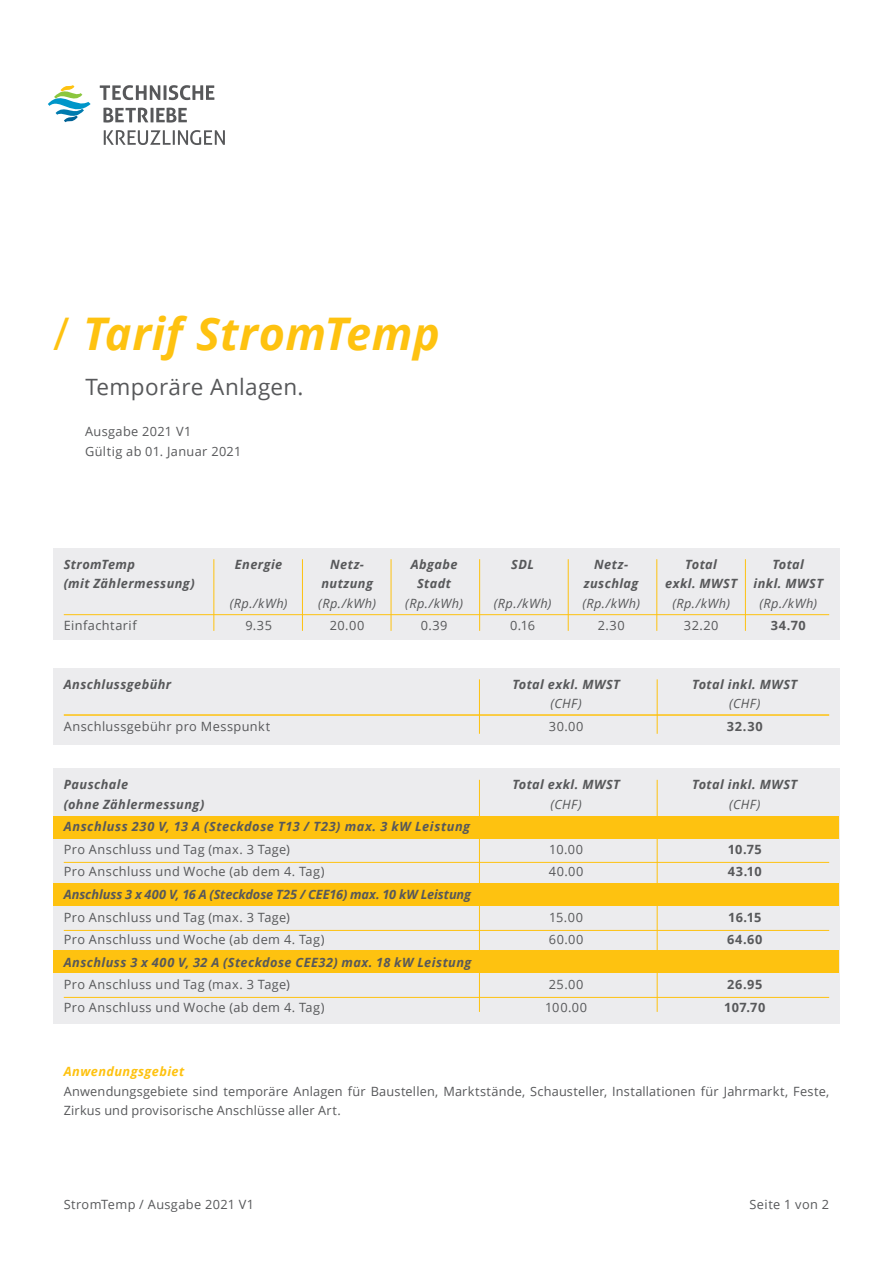
<style>
.page{position:relative;width:893px;height:1263px;background:#fff}
.page>*{position:absolute;margin:0;border:0;box-sizing:border-box;transform-origin:0 0}
.t1{font:italic 700 45px "Open Sans";letter-spacing:.01em;color:#fec210}
.t2{font:22.5px "Open Sans";letter-spacing:.015em;color:#57585a}
.t3{font:12.75px/19.5px "Open Sans";letter-spacing:.03em;color:#57585a}
.t4{font:italic 700 12.75px "Open Sans";letter-spacing:.035em;color:#57585a}
.t5{font:italic 12.75px "Open Sans";letter-spacing:.04em;color:#57585a}
.t6{font:italic 700 12.75px "Open Sans";letter-spacing:-.005em;color:#57585a}
.t7{font:700 12.75px "Open Sans";letter-spacing:.045em;color:#57585a}
.t8{font:italic 700 12.75px "Open Sans";letter-spacing:.03em;color:#fec210}
.s1{font-weight:400;font-style:normal}
</style>
<div class="page">
<div style="left:53px;top:768px;width:787px;height:256px;background:#ececee"></div>
<hr style="left:479px;top:780px;width:1px;height:232px;background:#fec210">
<hr style="left:657px;top:780px;width:1px;height:232px;background:#fec210">
<div style="left:54px;top:816px;width:785px;height:23px;background:#fec210"></div>
<div style="left:54px;top:883px;width:785px;height:23px;background:#fec210"></div>
<div style="left:54px;top:951px;width:785px;height:22px;background:#fec210"></div>
<hr style="left:64px;top:997px;width:765px;height:1px;background:#fec210">
<hr style="left:64px;top:862px;width:765px;height:1px;background:#fec210">
<hr style="left:64px;top:930px;width:765px;height:1px;background:#fec210">
<div style="left:53px;top:668px;width:787px;height:76px;background:#ececee"></div>
<hr style="left:64px;top:714px;width:765px;height:2px;background:#fec210">
<hr style="left:479px;top:679px;width:1px;height:55px;background:#fec210">
<hr style="left:657px;top:679px;width:1px;height:55px;background:#fec210">
<svg style="left:100px;top:85px;width:114px;height:15px"></svg>
<svg style="left:103px;top:108px;width:84px;height:15px"></svg>
<svg style="left:104px;top:130px;width:121px;height:15px"></svg>
<svg style="left:48px;top:85px;width:43px;height:38px"></svg>
<div style="left:53px;top:549px;width:787px;height:91px;background:#ececee"></div>
<hr style="left:745px;top:559px;width:1px;height:72px;background:#fec210">
<hr style="left:657px;top:559px;width:1px;height:72px;background:#fec210">
<hr style="left:568px;top:559px;width:1px;height:72px;background:#fec210">
<hr style="left:479px;top:559px;width:1px;height:72px;background:#fec210">
<hr style="left:391px;top:559px;width:1px;height:72px;background:#fec210">
<hr style="left:302px;top:559px;width:1px;height:72px;background:#fec210">
<hr style="left:214px;top:559px;width:1px;height:72px;background:#fec210">
<hr style="left:64px;top:614px;width:765px;height:1px;background:#fec210">
<h1 class="t1" style="left:53px;top:302px;width:388px"><span class="s1">/</span> Tarif StromTemp</h1>
<h2 class="t2" style="left:86px;top:372px;width:220px">Temporäre Anlagen.</h2>
<p class="t3" style="left:85px;top:421px;width:158px">Ausgabe 2021 V1<br>Gültig ab 01. Januar 2021</p>
<p class="t4" style="left:64px;top:555px;width:73px">StromTemp</p>
<p class="t4" style="left:235px;top:555px;width:49px">Energie</p>
<p class="t4" style="left:330px;top:555px;width:35px">Netz-</p>
<p class="t4" style="left:411px;top:555px;width:48px">Abgabe</p>
<p class="t4" style="left:511px;top:555px;width:24px">SDL</p>
<p class="t4" style="left:594px;top:555px;width:35px">Netz-</p>
<p class="t4" style="left:685px;top:555px;width:33px">Total</p>
<p class="t4" style="left:772px;top:555px;width:33px">Total</p>
<p class="t4" style="left:64px;top:575px;width:133px">(mit Zählermessung)</p>
<p class="t4" style="left:321px;top:575px;width:53px">nutzung</p>
<p class="t4" style="left:417px;top:575px;width:35px">Stadt</p>
<p class="t4" style="left:584px;top:575px;width:56px">zuschlag</p>
<p class="t4" style="left:665px;top:575px;width:74px">exkl. MWST</p>
<p class="t4" style="left:754px;top:575px;width:71px">inkl. MWST</p>
<p class="t5" style="left:230px;top:595px;width:59px">(Rp./kWh)</p>
<p class="t5" style="left:318px;top:595px;width:59px">(Rp./kWh)</p>
<p class="t5" style="left:405px;top:595px;width:59px">(Rp./kWh)</p>
<p class="t5" style="left:494px;top:595px;width:59px">(Rp./kWh)</p>
<p class="t5" style="left:582px;top:595px;width:59px">(Rp./kWh)</p>
<p class="t5" style="left:672px;top:595px;width:59px">(Rp./kWh)</p>
<p class="t5" style="left:759px;top:595px;width:59px">(Rp./kWh)</p>
<p class="t3" style="left:64px;top:616px;width:74px">Einfachtarif</p>
<p class="t3" style="left:245px;top:616px;width:28px">9.35</p>
<p class="t3" style="left:330px;top:616px;width:36px">20.00</p>
<p class="t3" style="left:421px;top:616px;width:28px">0.39</p>
<p class="t3" style="left:510px;top:616px;width:26px">0.16</p>
<p class="t3" style="left:598px;top:616px;width:29px">2.30</p>
<p class="t3" style="left:684px;top:616px;width:36px">32.20</p>
<p class="t7" style="left:771px;top:617px;width:37px">34.70</p>
<p class="t4" style="left:64px;top:675px;width:109px">Anschlussgebühr</p>
<p class="t4" style="left:512px;top:675px;width:109px">Total exkl. MWST</p>
<p class="t4" style="left:692px;top:675px;width:107px">Total inkl. MWST</p>
<p class="t5" style="left:551px;top:695px;width:33px">(CHF)</p>
<p class="t5" style="left:729px;top:695px;width:33px">(CHF)</p>
<p class="t3" style="left:64px;top:716px;width:208px">Anschlussgebühr pro Messpunkt</p>
<p class="t3" style="left:549px;top:716px;width:36px">30.00</p>
<p class="t7" style="left:727px;top:717px;width:37px">32.30</p>
<p class="t4" style="left:64px;top:776px;width:66px">Pauschale</p>
<p class="t4" style="left:512px;top:776px;width:109px">Total exkl. MWST</p>
<p class="t4" style="left:692px;top:776px;width:107px">Total inkl. MWST</p>
<p class="t4" style="left:64px;top:795px;width:142px">(ohne Zählermessung)</p>
<p class="t5" style="left:550px;top:796px;width:33px">(CHF)</p>
<p class="t5" style="left:729px;top:796px;width:33px">(CHF)</p>
<p class="t4" style="left:64px;top:818px;width:408px">Anschluss 230 V, 13 A (Steckdose T13 / T23) max. 3 kW Leistung</p>
<p class="t3" style="left:64px;top:839px;width:228px">Pro Anschluss und Tag (max. 3 Tage)</p>
<p class="t3" style="left:549px;top:839px;width:35px">10.00</p>
<p class="t7" style="left:728px;top:840px;width:36px">10.75</p>
<p class="t3" style="left:64px;top:862px;width:262px">Pro Anschluss und Woche (ab dem 4. Tag)</p>
<p class="t3" style="left:549px;top:862px;width:36px">40.00</p>
<p class="t7" style="left:728px;top:863px;width:35px">43.10</p>
<p class="t6" style="left:64px;top:885px;width:409px">Anschluss 3 x 400 V, 16 A (Steckdose T25 / CEE16) max. 10 kW Leistung</p>
<p class="t3" style="left:64px;top:907px;width:228px">Pro Anschluss und Tag (max. 3 Tage)</p>
<p class="t3" style="left:549px;top:907px;width:35px">15.00</p>
<p class="t7" style="left:728px;top:908px;width:35px">16.15</p>
<p class="t3" style="left:64px;top:929px;width:262px">Pro Anschluss und Woche (ab dem 4. Tag)</p>
<p class="t3" style="left:549px;top:929px;width:36px">60.00</p>
<p class="t7" style="left:727px;top:930px;width:37px">64.60</p>
<p class="t4" style="left:64px;top:953px;width:409px">Anschluss 3 x 400 V, 32 A (Steckdose CEE32) max. 18 kW Leistung</p>
<p class="t3" style="left:64px;top:974px;width:228px">Pro Anschluss und Tag (max. 3 Tage)</p>
<p class="t3" style="left:549px;top:974px;width:36px">25.00</p>
<p class="t7" style="left:727px;top:975px;width:37px">26.95</p>
<p class="t3" style="left:64px;top:997px;width:262px">Pro Anschluss und Woche (ab dem 4. Tag)</p>
<p class="t3" style="left:545px;top:997px;width:43px">100.00</p>
<p class="t7" style="left:724px;top:998px;width:43px">107.70</p>
<p class="t8" style="left:64px;top:1062px;width:122px">Anwendungsgebiet</p>
<p class="t3" style="left:64px;top:1081px;width:767px">Anwendungsgebiete sind temporäre Anlagen für Baustellen, Marktstände, Schausteller, Installationen für Jahrmarkt, Feste,<br>Zirkus und provisorische Anschlüsse aller Art.</p>
<p class="t3" style="left:64px;top:1194px;width:192px">StromTemp / Ausgabe 2021 V1</p>
<p class="t3" style="left:749px;top:1194px;width:81px">Seite 1 von 2</p>
</div>
